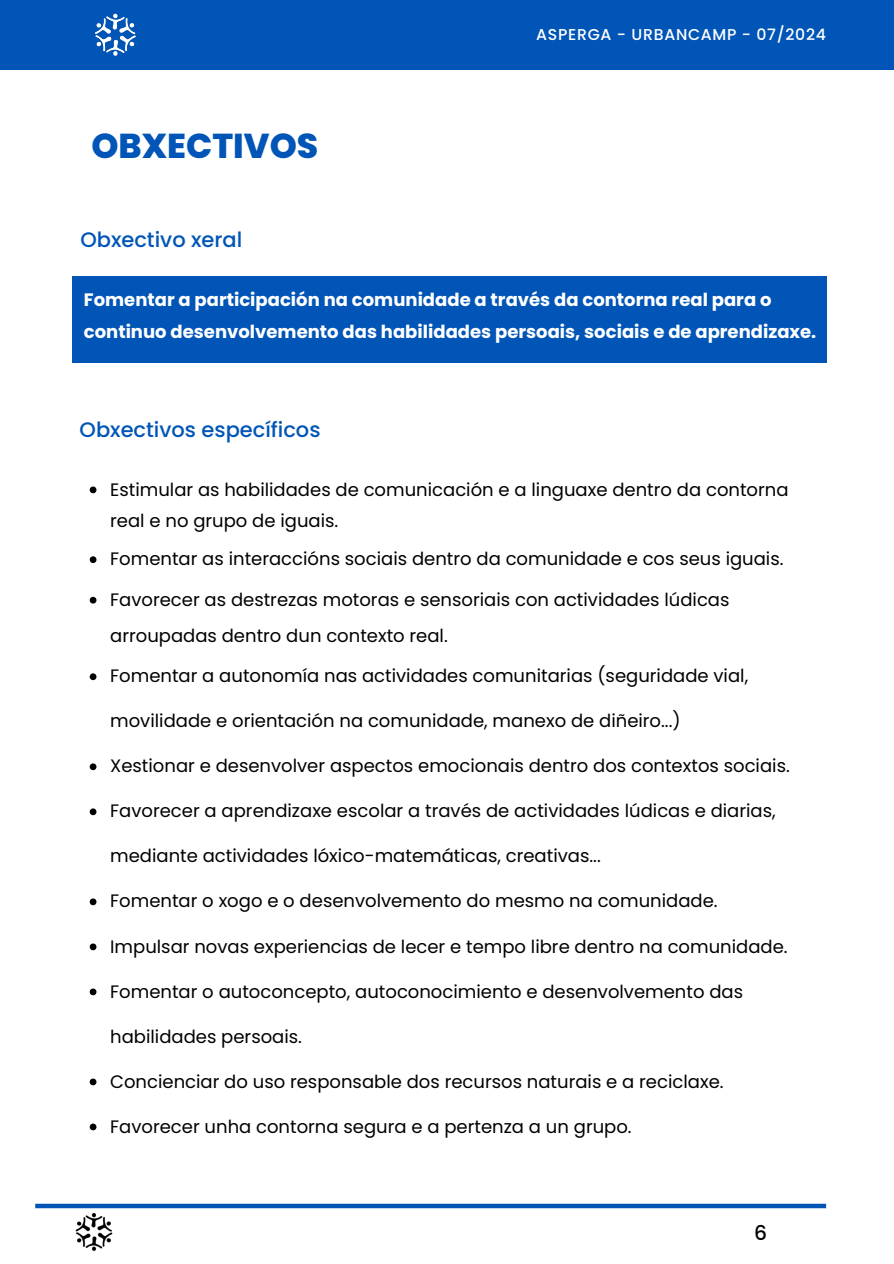
<style>
.page{position:relative;width:894px;height:1264px;background:#fff}
.page>*{position:absolute;margin:0;border:0;box-sizing:border-box;transform-origin:0 0}
.t1{font:800 34.5px "Poppins";color:#0055b7}
.t2{font:500 21px "Poppins";color:#0055b7}
.t3{font:500 20.25px "Poppins";color:#000}
.t4{font:18px/31.5px "Poppins";color:#000}
.t5{font:700 18px/31.5px "Poppins";color:#fff}
.t6{font:500 15.75px "Poppins";letter-spacing:.045em;color:#fff}
</style>
<div class="page">
<div style="left:0;top:0;width:893px;height:69px;background:#0055b7"></div>
<img style="left:95px;top:13px;width:41px;height:43px">
<div style="left:35px;top:1203px;width:790px;height:5px;background:#0055b7"></div>
<svg style="left:90px;top:486px;width:6px;height:7px"></svg>
<svg style="left:90px;top:556px;width:6px;height:7px"></svg>
<svg style="left:90px;top:597px;width:6px;height:6px"></svg>
<svg style="left:90px;top:673px;width:6px;height:7px"></svg>
<svg style="left:90px;top:763px;width:6px;height:7px"></svg>
<svg style="left:90px;top:808px;width:6px;height:7px"></svg>
<svg style="left:90px;top:898px;width:6px;height:7px"></svg>
<svg style="left:90px;top:943px;width:6px;height:7px"></svg>
<svg style="left:90px;top:988px;width:6px;height:7px"></svg>
<svg style="left:90px;top:1078px;width:6px;height:7px"></svg>
<svg style="left:90px;top:1123px;width:6px;height:7px"></svg>
<img style="left:75px;top:1213px;width:38px;height:38px">
<div style="left:73px;top:276px;width:753px;height:87px;background:#0055b7"></div>
<p class="t1" style="left:91px;top:122px;width:228px">OBXECTIVOS</p>
<p class="t2" style="left:80px;top:224px;width:163px">Obxectivo xeral</p>
<p class="t6" style="left:536px;top:23px;width:291px">ASPERGA - URBANCAMP - 07/2024</p>
<p class="t5" style="left:84px;top:284px;width:733px">Fomentar a participación na comunidade a través da contorna real para o continuo desenvolvemento das habilidades persoais, sociais e de aprendizaxe.</p>
<p class="t2" style="left:80px;top:415px;width:242px">Obxectivos específicos</p>
<h2 class="t4" style="left:110px;top:473px;width:679px">Estimular as habilidades de comunicación e a linguaxe dentro da contorna real e no grupo de iguais.</h2>
<h3 class="t4" style="left:110px;top:543px;width:674px">Fomentar as interaccións sociais dentro da comunidade e cos seus iguais.</h3>
<h2 class="t4" style="left:110px;top:581px;width:620px;line-height:36px">Favorecer as destrezas motoras e sensoriais con actividades lúdicas arroupadas dentro dun contexto real.</h2>
<p class="t4" style="left:110px;top:660px;width:639px">Fomentar a autonomía nas actividades comunitarias (seguridade vial,</p>
<p class="t4" style="left:110px;top:705px;width:572px">movilidade e orientación na comunidade, manexo de diñeiro...)</p>
<p class="t4" style="left:110px;top:750px;width:681px">Xestionar e desenvolver aspectos emocionais dentro dos contextos sociais.</p>
<p class="t4" style="left:110px;top:795px;width:667px">Favorecer a aprendizaxe escolar a través de actividades lúdicas e diarias,</p>
<p class="t4" style="left:110px;top:840px;width:492px">mediante actividades lóxico-matemáticas, creativas...</p>
<p class="t4" style="left:110px;top:885px;width:608px">Fomentar o xogo e o desenvolvemento do mesmo na comunidade.</p>
<p class="t4" style="left:110px;top:930px;width:678px">Impulsar novas experiencias de lecer e tempo libre dentro na comunidade.</p>
<p class="t4" style="left:110px;top:975px;width:634px">Fomentar o autoconcepto, autoconocimiento e desenvolvemento das</p>
<p class="t4" style="left:110px;top:1020px;width:193px">habilidades persoais.</p>
<p class="t4" style="left:110px;top:1065px;width:614px">Concienciar do uso responsable dos recursos naturais e a reciclaxe.</p>
<p class="t4" style="left:110px;top:1110px;width:523px">Favorecer unha contorna segura e a pertenza a un grupo.</p>
<p class="t3" style="left:754px;top:1218px;width:14px">6</p>
</div>
